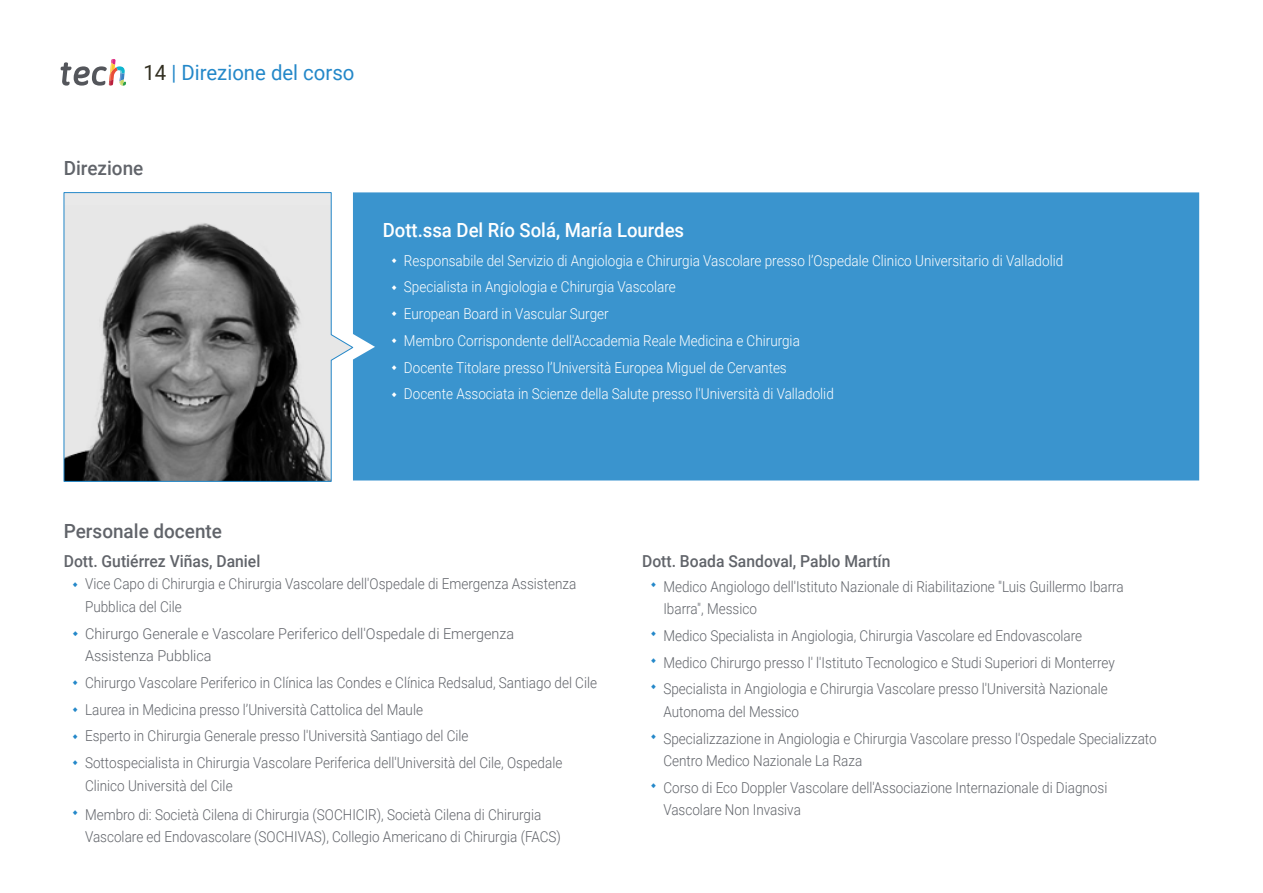
<style>
.page{position:relative;width:1263px;height:893px;background:#fff}
.page>*{position:absolute;margin:0;border:0;box-sizing:border-box;transform-origin:0 0}
.t1{font:21px "Roboto";color:#2488c9}
.t2{font:500 19.5px "Roboto";color:#fff;scale:.95 1}
.t3{font:500 19.5px "Roboto";color:#61646a}
.t4{font:500 16.5px "Roboto";color:#61646a;scale:.95 1}
.t5{font:300 15px/26.7px "Roboto";color:#61646a;scale:.9 1}
.t6{font:300 15px/26.7px "Roboto";color:#fff;scale:.9 1}
.t7{font:300 15px/22.5px "Roboto";color:#61646a;scale:.96 1}
.s1{color:#312e20}
</style>
<div class="page">
<div style="left:353px;top:192px;width:846px;height:288px;background:#3a94ce"></div>
<svg style="left:64px;top:192px;width:289px;height:290px;background:#919393"></svg>
<svg style="left:61px;top:59px;width:65px;height:27px"></svg>
<svg style="left:392px;top:258px;width:5px;height:5px"></svg>
<svg style="left:392px;top:285px;width:5px;height:5px"></svg>
<svg style="left:392px;top:311px;width:5px;height:5px"></svg>
<svg style="left:392px;top:338px;width:5px;height:5px"></svg>
<svg style="left:392px;top:365px;width:5px;height:5px"></svg>
<svg style="left:392px;top:392px;width:5px;height:5px"></svg>
<h1 class="t1" style="left:144px;top:57px;width:213px"><span class="s1">14</span> | Direzione del corso</h1>
<h2 class="t3" style="left:64px;top:155px;width:81px">Direzione</h2>
<h2 class="t3" style="left:64px;top:517px;width:160px">Personale docente</h2>
<h2 class="t2" style="left:383px;top:216px;width:319px">Dott.ssa Del Río Solá, María Lourdes</h2>
<p class="t6" style="left:404px;top:246px;width:734px">Responsabile del Servizio di Angiologia e Chirurgia Vascolare presso l’Ospedale Clinico Universitario di Valladolid Specialista in Angiologia e Chirurgia Vascolare<br>European Board in Vascular Surger<br>Membro Corrispondente dell'Accademia Reale Medicina e Chirurgia<br>Docente Titolare presso l’Università Europea Miguel de Cervantes<br>Docente Associata in Scienze della Salute presso l'Università di Valladolid</p>
<p class="t4" style="left:64px;top:550px;width:208px">Dott. Gutiérrez Viñas, Daniel</p>
<p class="t5" style="left:85px;top:572px;width:547px;line-height:22.5px">Vice Capo di Chirurgia e Chirurgia Vascolare dell'Ospedale di Emergenza Assistenza<br>Pubblica del Cile</p>
<p class="t7" style="left:85px;top:621px;width:449px">Chirurgo Generale e Vascolare Periferico dell'Ospedale di Emergenza<br>Assistenza Pubblica</p>
<p class="t5" style="left:85px;top:669px;width:570px">Chirurgo Vascolare Periferico in Clínica las Condes e Clínica Redsalud, Santiago del Cile Laurea in Medicina presso l’Università Cattolica del Maule<br>Esperto in Chirurgia Generale presso l'Università Santiago del Cile<br>Sottospecialista in Chirurgia Vascolare Periferica dell'Università del Cile, Ospedale</p>
<p class="t5" style="left:85px;top:770px;width:508px;line-height:29px">Clinico Università del Cile<br>Membro di: Società Cilena di Chirurgia (SOCHICIR), Società Cilena di Chirurgia</p>
<p class="t5" style="left:85px;top:823px;width:530px">Vascolare ed Endovascolare (SOCHIVAS), Collegio Americano di Chirurgia (FACS)</p>
<p class="t4" style="left:642px;top:550px;width:263px">Dott. Boada Sandoval, Pablo Martín</p>
<p class="t5" style="left:663px;top:574px;width:513px;line-height:22.5px">Medico Angiologo dell'Istituto Nazionale di Riabilitazione "Luis Guillermo Ibarra<br>Ibarra", Messico</p>
<p class="t5" style="left:663px;top:622px;width:503px">Medico Specialista in Angiologia, Chirurgia Vascolare ed Endovascolare<br>Medico Chirurgo presso l' l'Istituto Tecnologico e Studi Superiori di Monterrey<br>Specialista in Angiologia e Chirurgia Vascolare presso l'Università Nazionale</p>
<p class="t5" style="left:663px;top:698px;width:550px">Autonoma del Messico<br>Specializzazione in Angiologia e Chirurgia Vascolare presso l'Ospedale Specializzato</p>
<p class="t5" style="left:663px;top:747px;width:495px">Centro Medico Nazionale La Raza<br>Corso di Eco Doppler Vascolare dell'Associazione Internazionale di Diagnosi</p>
<p class="t5" style="left:663px;top:796px;width:154px">Vascolare Non Invasiva</p>
</div>
